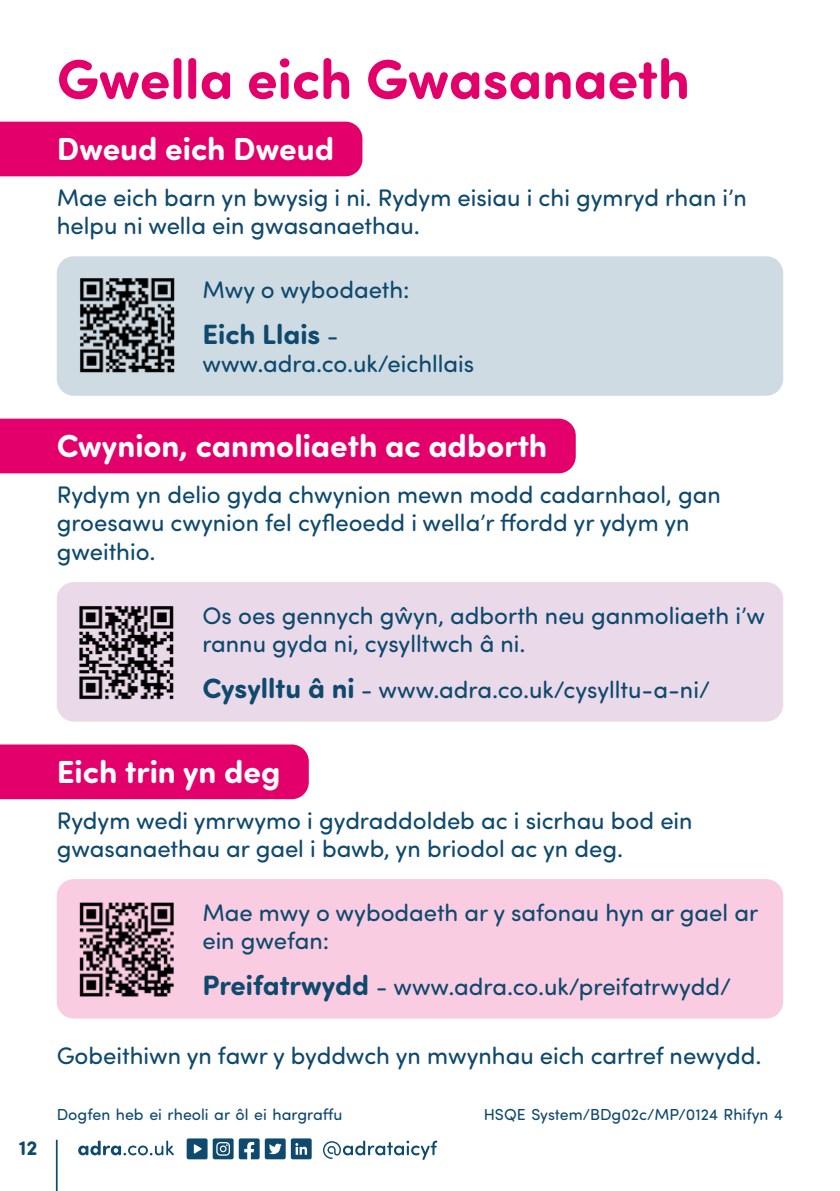
<style>
.page{position:relative;width:840px;height:1191px;background:#fff}
.page>*{position:absolute;margin:0;border:0;box-sizing:border-box;transform-origin:0 0}
.t1{font:700 56px "Sofia Pro Soft";color:#e4006b}
.t2{font:700 32px "Sofia Pro Soft";color:#fff}
.t3{font:700 28px "Sofia Pro Soft";color:#0e496e}
.t4{font:24px/28.8px "Sofia Pro Soft";color:#0e496e}
.t5{font:700 20.6px "Sofia Pro Soft";color:#0e496e}
.t6{font:16px "Sofia Pro Soft";color:#0e496e}
.s1{font-weight:400;font-size:24px}
.s2{font-weight:700;font-size:28px}
</style>
<div class="page">
<div style="left:0;top:122px;width:362px;height:54px;background:#e4006b"></div>
<div style="left:57px;top:256px;width:725px;height:140px;background:#cfdbe2;border-radius:17px"></div>
<img style="left:80px;top:278px;width:95px;height:95px">
<div style="left:0;top:419px;width:575px;height:54px;background:#e4006b"></div>
<div style="left:57px;top:582px;width:725px;height:139px;background:#ead9e9;border-radius:17px"></div>
<img style="left:79px;top:606px;width:95px;height:94px">
<div style="left:0;top:744px;width:308px;height:55px;background:#e4006b"></div>
<div style="left:57px;top:879px;width:725px;height:139px;background:#facce1;border-radius:17px"></div>
<img style="left:79px;top:902px;width:95px;height:95px">
<hr style="left:56px;top:1139px;width:2px;height:52px;background:#0e496e">
<svg style="left:78px;top:1140px;width:96px;height:15px"></svg>
<svg style="left:291px;top:1138px;width:20px;height:21px"></svg>
<svg style="left:323px;top:1140px;width:114px;height:20px"></svg>
<svg style="left:186px;top:1138px;width:99px;height:21px"></svg>
<h1 class="t1" style="left:57px;top:38px;width:634px">Gwella eich Gwasanaeth</h1>
<h2 class="t2" style="left:57px;top:125px;width:278px">Dweud eich Dweud</h2>
<p class="t4" style="left:57px;top:182px;width:691px">Mae eich barn yn bwysig i ni. Rydym eisiau i chi gymryd rhan i’n helpu ni wella ein gwasanaethau.</p>
<p class="t4" style="left:202px;top:274px;width:209px">Mwy o wybodaeth:</p>
<p class="t3" style="left:202px;top:313px;width:138px">Eich Llais <span class="s1">-</span></p>
<p class="t4" style="left:202px;top:348px;width:273px">www.adra.co.uk/eichllais</p>
<h2 class="t2" style="left:57px;top:422px;width:492px">Cwynion, canmoliaeth ac adborth</h2>
<p class="t4" style="left:57px;top:479px;width:665px">Rydym yn delio gyda chwynion mewn modd cadarnhaol, gan groesawu cwynion fel cyfleoedd i wella’r ffordd yr ydym yn gweithio.</p>
<p class="t4" style="left:202px;top:599px;width:564px">Os oes gennych gŵyn, adborth neu ganmoliaeth i’w rannu gyda ni, cysylltwch â ni.</p>
<p class="t4" style="left:202px;top:674px;width:509px"><span class="s2">Cysylltu â ni</span> - www.adra.co.uk/cysylltu-a-ni/</p>
<p class="t5" style="left:19px;top:1132px;width:20px">12</p>
<h2 class="t2" style="left:57px;top:748px;width:225px">Eich trin yn deg</h2>
<p class="t4" style="left:57px;top:804px;width:637px">Rydym wedi ymrwymo i gydraddoldeb ac i sicrhau bod ein gwasanaethau ar gael i bawb, yn briodol ac yn deg.</p>
<p class="t4" style="left:202px;top:896px;width:557px">Mae mwy o wybodaeth ar y safonau hyn ar gael ar ein gwefan:</p>
<p class="t4" style="left:202px;top:971px;width:530px"><span class="s2">Preifatrwydd</span> - www.adra.co.uk/preifatrwydd/</p>
<p class="t4" style="left:57px;top:1040px;width:706px">Gobeithiwn yn fawr y byddwch yn mwynhau eich cartref newydd.</p>
<p class="t6" style="left:57px;top:1103px;width:287px">Dogfen heb ei rheoli ar ôl ei hargraffu</p>
<p class="t6" style="left:483px;top:1103px;width:301px">HSQE System/BDg02c/MP/0124 Rhifyn 4</p>
</div>
